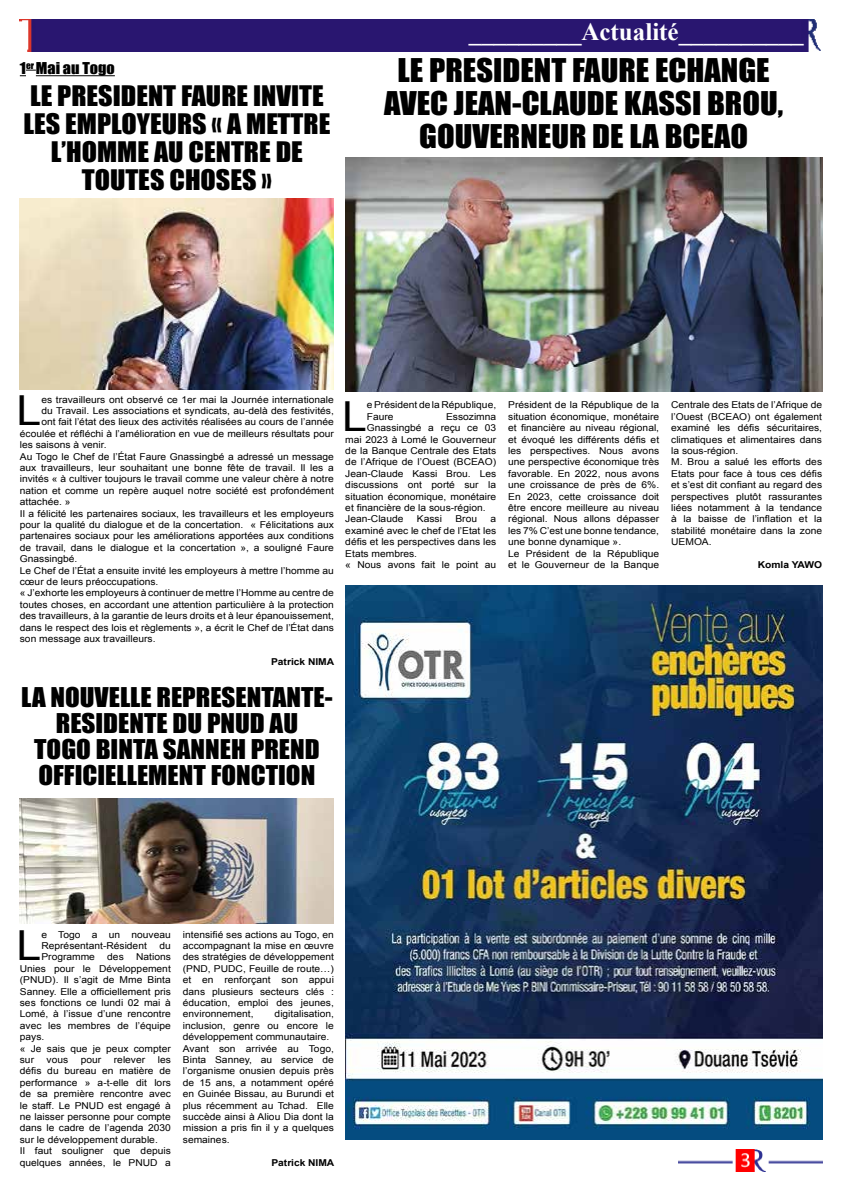
<style>
.page{position:relative;width:842px;height:1191px;background:#fff}
.page>*{position:absolute;margin:0;border:0;box-sizing:border-box;transform-origin:0 0}
.t1{font:41.4px "Arial";color:#000;scale:1.08 1}
.t2{font:30px/33px "Impact";color:#000;text-align:center;scale:1.08 1}
.t3{font:26px/28px "Impact";color:#000;text-align:center;scale:1.08 1}
.t4{font:25px/26px "Impact";color:#000;text-align:center;scale:1.08 1}
.t5{font:700 25px "Times New Roman";color:#fff}
.t6{font:15px "Impact";color:#000;scale:1.08 1}
.t7{font:9.5px/11.4px "Arial";color:#000;scale:1.08 1}
.t8{font:700 9.5px "Arial";color:#000;scale:1.08 1}
</style>
<div class="page">
<div style="left:20px;top:20px;width:801px;height:31px;background:#291670"></div>
<img style="left:678px;top:1149px;width:144px;height:22px">
<svg style="left:20px;top:70px;width:16px;height:6px"></svg>
<hr style="left:36px;top:75px;width:79px;height:1px;background:#000">
<img style="left:20px;top:199px;width:314px;height:191px">
<img style="left:345px;top:158px;width:477px;height:234px">
<img style="left:20px;top:798px;width:314px;height:125px">
<img style="left:345px;top:585px;width:477px;height:555px">
<h3 class="t6" style="left:20px;top:57px;width:89px">1<sup>er</sup> Mai au Togo</h3>
<h3 class="t3" style="left:23px;top:81px;width:286px">LE PRESIDENT FAURE INVITE<br>LES EMPLOYEURS « A METTRE<br>L’HOMME AU CENTRE DE<br>TOUTES CHOSES »</h3>
<h3 class="t5" style="left:469px;top:14px;width:336px">_________Actualité__________</h3>
<h2 class="t2" style="left:384px;top:53px;width:371px">LE PRESIDENT FAURE ECHANGE<br>AVEC JEAN-CLAUDE KASSI BROU,<br>GOUVERNEUR DE LA BCEAO</h2>
<h1 class="t1" style="left:17px;top:383px;width:24px">L</h1>
<p class="t7" style="left:41px;top:393px;width:272px">es travailleurs ont observé ce 1er mai la Journée internationale</p>
<p class="t7" style="left:41px;top:405px;width:272px">du Travail. Les associations et syndicats, au-delà des festivités,</p>
<p class="t7" style="left:41px;top:416px;width:272px">ont fait l’état des lieux des activités réalisées au cours de l’année</p>
<p class="t7" style="left:20px;top:428px;width:292px">écoulée et réfléchi à l’amélioration en vue de meilleurs résultats pour</p>
<p class="t7" style="left:20px;top:439px;width:82px">les saisons à venir.</p>
<p class="t7" style="left:20px;top:450px;width:292px">Au Togo le Chef de l’État Faure Gnassingbé a adressé un message</p>
<p class="t7" style="left:20px;top:462px;width:292px">aux travailleurs, leur souhaitant une bonne fête de travail. Il les a</p>
<p class="t7" style="left:20px;top:473px;width:292px">invités « à cultiver toujours le travail comme une valeur chère à notre</p>
<p class="t7" style="left:20px;top:485px;width:292px">nation et comme un repère auquel notre société est profondément</p>
<p class="t7" style="left:20px;top:496px;width:49px">attachée. »</p>
<p class="t7" style="left:20px;top:507px;width:292px">Il a félicité les partenaires sociaux, les travailleurs et les employeurs</p>
<p class="t7" style="left:20px;top:519px;width:292px">pour la qualité du dialogue et de la concertation. « Félicitations aux</p>
<p class="t7" style="left:20px;top:530px;width:292px">partenaires sociaux pour les améliorations apportées aux conditions</p>
<p class="t7" style="left:20px;top:542px;width:292px">de travail, dans le dialogue et la concertation », a souligné Faure</p>
<p class="t7" style="left:20px;top:553px;width:55px">Gnassingbé.</p>
<p class="t7" style="left:20px;top:564px;width:292px">Le Chef de l’État a ensuite invité les employeurs à mettre l’homme au</p>
<p class="t7" style="left:20px;top:576px;width:130px">cœur de leurs préoccupations.</p>
<p class="t7" style="left:20px;top:587px;width:292px">« J’exhorte les employeurs à continuer de mettre l’Homme au centre de</p>
<p class="t7" style="left:20px;top:599px;width:292px">toutes choses, en accordant une attention particulière à la protection</p>
<p class="t7" style="left:20px;top:610px;width:292px">des travailleurs, à la garantie de leurs droits et à leur épanouissement,</p>
<p class="t7" style="left:20px;top:621px;width:292px">dans le respect des lois et règlements », a écrit le Chef de l’État dans</p>
<p class="t7" style="left:20px;top:633px;width:127px">son message aux travailleurs.</p>
<p class="t8" style="left:271px;top:655px;width:60px">Patrick NIMA</p>
<h3 class="t4" style="left:21px;top:683px;width:290px">LA NOUVELLE REPRESENTANTE-<br>RESIDENTE DU PNUD AU<br>TOGO BINTA SANNEH PREND<br>OFFICIELLEMENT FONCTION</h3>
<h1 class="t1" style="left:342px;top:389px;width:24px">L</h1>
<p class="t7" style="left:367px;top:399px;width:121px">e Président de la République,<br>Faure</p>
<p class="t7" style="left:446px;top:411px;width:48px">Essozimna</p>
<p class="t7" style="left:367px;top:422px;width:121px">Gnassingbé a reçu ce 03</p>
<p class="t7" style="left:345px;top:433px;width:141px">mai 2023 à Lomé le Gouverneur</p>
<p class="t7" style="left:345px;top:445px;width:141px">de la Banque Centrale des Etats</p>
<p class="t7" style="left:345px;top:456px;width:141px">de l’Afrique de l’Ouest (BCEAO)</p>
<p class="t7" style="left:345px;top:468px;width:141px">Jean-Claude Kassi Brou. Les</p>
<p class="t7" style="left:345px;top:479px;width:141px">discussions ont porté sur la</p>
<p class="t7" style="left:345px;top:490px;width:141px">situation économique, monétaire</p>
<p class="t7" style="left:345px;top:502px;width:131px">et financière de la sous-région.</p>
<p class="t7" style="left:345px;top:513px;width:55px">Jean-Claude</p>
<p class="t7" style="left:417px;top:513px;width:25px">Kassi</p>
<p class="t7" style="left:455px;top:513px;width:22px">Brou</p>
<p class="t7" style="left:345px;top:513px;width:141px;text-indent:145px">a examiné avec le chef de l’Etat les défis et les perspectives dans les<br>Etats membres.<br>« Nous avons fait le point au</p>
<p class="t7" style="left:508px;top:399px;width:141px">Président de la République de la situation économique, monétaire et financière au niveau régional, et évoqué les différents défis et les perspectives. Nous avons une perspective économique très favorable. En 2022, nous avons une croissance de près de 6%.<br>En 2023, cette croissance doit être encore meilleure au niveau régional. Nous allons dépasser les 7% C’est une bonne tendance, une bonne dynamique ».<br>Le Président de la République et le Gouverneur de la Banque</p>
<p class="t7" style="left:671px;top:399px;width:141px">Centrale des Etats de l’Afrique de l’Ouest (BCEAO) ont également examiné les défis sécuritaires, climatiques et alimentaires dans la sous-région.<br>M. Brou a salué les efforts des<br>Etats pour face à tous ces défis et s’est dit confiant au regard des perspectives plutôt rassurantes liées notamment à la tendance à la baisse de l’inflation et la stabilité monétaire dans la zone<br>UEMOA.</p>
<p class="t8" style="left:758px;top:558px;width:61px">Komla YAWO</p>
<h1 class="t1" style="left:17px;top:918px;width:24px">L</h1>
<p class="t7" style="left:41px;top:928px;width:121px">e Togo a un nouveau<br>Représentant-Résident</p>
<p class="t7" style="left:159px;top:940px;width:12px">du</p>
<p class="t7" style="left:20px;top:951px;width:141px;text-indent:116px">Nations<br>Unies pour le Développement (PNUD). Il s’agit de Mme Binta<br>Sanney. Elle a officiellement pris ses fonctions ce lundi 02 mai à<br>Lomé, à l’issue d’une rencontre avec les membres de l’équipe pays.<br>« Je sais que je peux compter sur</p>
<p class="t7" style="left:41px;top:951px;width:51px">Programme</p>
<p class="t7" style="left:107px;top:951px;width:17px">des</p>
<p class="t7" style="left:20px;top:1054px;width:141px;text-indent:138px">les défis du bureau en matière de performance » a-t-elle dit lors de sa première rencontre avec le staff. Le PNUD est engagé à ne laisser personne pour compte dans le cadre de l’agenda 2030 sur le développement durable.<br>Il faut souligner que depuis quelques années, le PNUD a</p>
<p class="t7" style="left:47px;top:1054px;width:22px">vous</p>
<p class="t7" style="left:81px;top:1054px;width:21px">pour</p>
<p class="t7" style="left:114px;top:1054px;width:31px">relever</p>
<p class="t7" style="left:183px;top:928px;width:141px;text-align:justify">intensifié ses actions au Togo, en accompagnant la mise en œuvre des stratégies de développement (PND, PUDC, Feuille de route…) et en renforçant son appui dans plusieurs secteurs clés : éducation, emploi des jeunes, environnement,</p>
<p class="t7" style="left:183px;top:1008px;width:141px;text-indent:92px">digitalisation, inclusion, genre ou encore le développement communautaire.<br>Avant son arrivée au Togo,<br>Binta Sanney, au service de l’organisme onusien depuis près de 15 ans, a notamment opéré en Guinée Bissau, au Burundi et plus récemment au Tchad. Elle succède ainsi à Aliou Dia dont la mission a pris fin il y a quelques semaines.</p>
<p class="t8" style="left:271px;top:1155px;width:60px">Patrick NIMA</p>
</div>
